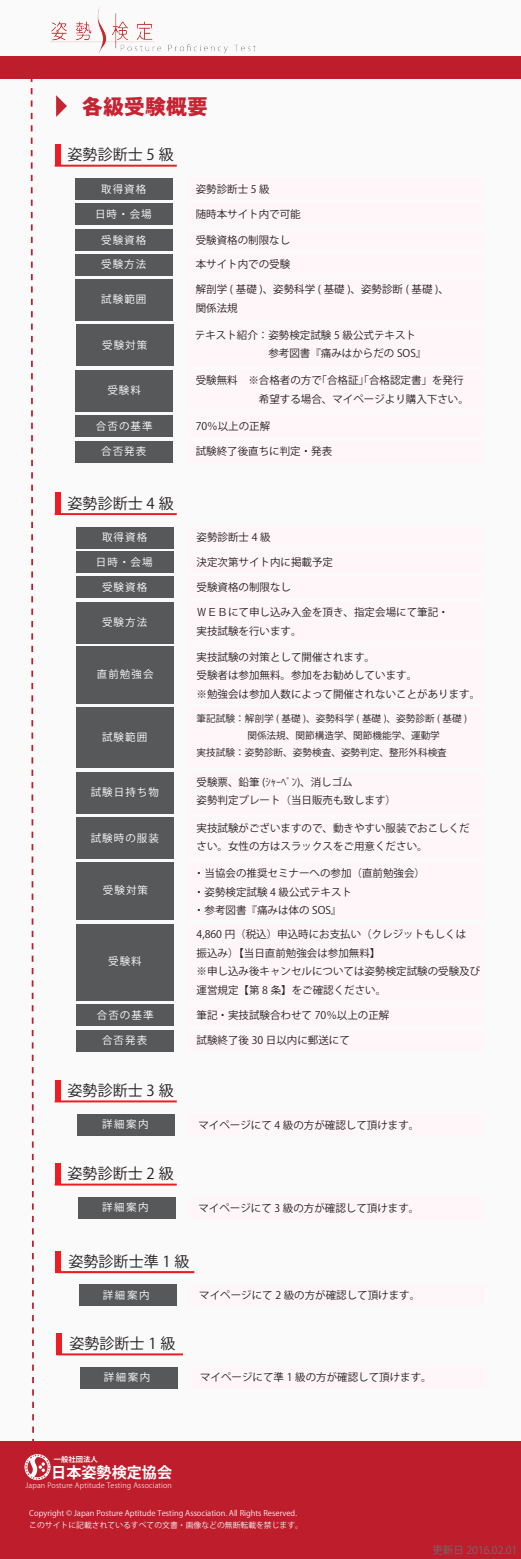
<style>
.page{position:relative;width:521px;height:1559px;background:#fff}
.page>*{position:absolute;margin:0;border:0;box-sizing:border-box;transform-origin:0 0}
.t1{font:21px "DFHS Gothic W9 WINP RKSJ H";color:#c72333}
.t2{font:700 15.14px "Koz Go Pro";color:#fff}
.t3{font:15.05px "Koz Go Pro";color:#231f20}
.t4{font:10.5px/18.4px "Koz Go Pro";color:#231f20}
.t5{font:10.5px "Koz Go Pro";letter-spacing:.1em;color:#fff}
.t6{font:10.5px "Koz Go Pro";color:#6c6d70}
.t7{font:9.62px "Koz Go Pro";color:#231f20}
.t8{font:7.79px/11.4px "Koz Go Pro";color:#f2f3f4}
.t9{font:300 7.35px "Koz Go Pro";letter-spacing:.02em;color:#fff}
.t10{font:700 7.35px "Koz Go Pro";color:#fff}
</style>
<div class="page">
<div style="left:0;top:0;width:521px;height:1558px;background:#fafafa"></div>
<div style="left:0;top:56px;width:521px;height:23px;background:#be1d2c"></div>
<img style="left:50px;top:7px;width:206px;height:46px">
<div style="left:0;top:1441px;width:521px;height:117px;background:#be1d2c"></div>
<hr style="left:55px;top:165px;width:122px;height:2px;background:#ee1d23">
<svg style="left:25px;top:79px;width:42px;height:1402px"></svg>
<div style="left:76px;top:178px;width:97px;height:22px;background:#57585a"></div>
<div style="left:187px;top:178px;width:295px;height:22px;background:#fef6f9"></div>
<div style="left:76px;top:229px;width:97px;height:22px;background:#57585a"></div>
<div style="left:187px;top:229px;width:295px;height:22px;background:#fef6f9"></div>
<div style="left:76px;top:254px;width:97px;height:22px;background:#57585a"></div>
<div style="left:187px;top:254px;width:295px;height:22px;background:#fef6f9"></div>
<div style="left:76px;top:279px;width:97px;height:41px;background:#57585a"></div>
<div style="left:187px;top:279px;width:295px;height:41px;background:#fef6f9"></div>
<div style="left:76px;top:370px;width:97px;height:41px;background:#57585a"></div>
<div style="left:187px;top:370px;width:295px;height:41px;background:#fef6f9"></div>
<div style="left:76px;top:415px;width:97px;height:22px;background:#57585a"></div>
<div style="left:187px;top:415px;width:295px;height:22px;background:#fef6f9"></div>
<div style="left:76px;top:441px;width:97px;height:21px;background:#57585a"></div>
<div style="left:187px;top:441px;width:295px;height:21px;background:#fef6f9"></div>
<div style="left:76px;top:203px;width:97px;height:22px;background:#57585a"></div>
<div style="left:187px;top:203px;width:295px;height:22px;background:#fef6f9"></div>
<div style="left:55px;top:492px;width:6px;height:22px;background:#ee1d23"></div>
<hr style="left:55px;top:513px;width:122px;height:2px;background:#ee1d23">
<div style="left:76px;top:526px;width:98px;height:22px;background:#57585a"></div>
<div style="left:188px;top:526px;width:295px;height:22px;background:#fef6f9"></div>
<div style="left:76px;top:576px;width:98px;height:22px;background:#57585a"></div>
<div style="left:188px;top:576px;width:295px;height:22px;background:#fef6f9"></div>
<div style="left:76px;top:708px;width:98px;height:60px;background:#57585a"></div>
<div style="left:188px;top:708px;width:295px;height:60px;background:#fef6f9"></div>
<div style="left:76px;top:924px;width:98px;height:76px;background:#57585a"></div>
<div style="left:188px;top:924px;width:295px;height:76px;background:#fef6f9"></div>
<div style="left:76px;top:1004px;width:98px;height:22px;background:#57585a"></div>
<div style="left:188px;top:1004px;width:295px;height:22px;background:#fef6f9"></div>
<div style="left:76px;top:1029px;width:98px;height:22px;background:#57585a"></div>
<div style="left:188px;top:1029px;width:295px;height:22px;background:#fef6f9"></div>
<div style="left:76px;top:551px;width:98px;height:22px;background:#57585a"></div>
<div style="left:188px;top:551px;width:295px;height:22px;background:#fef6f9"></div>
<div style="left:76px;top:602px;width:98px;height:41px;background:#57585a"></div>
<div style="left:188px;top:602px;width:295px;height:41px;background:#fef6f9"></div>
<div style="left:76px;top:646px;width:98px;height:58px;background:#57585a"></div>
<div style="left:188px;top:646px;width:295px;height:58px;background:#fef6f9"></div>
<div style="left:76px;top:771px;width:98px;height:42px;background:#57585a"></div>
<div style="left:188px;top:771px;width:295px;height:42px;background:#fef6f9"></div>
<div style="left:76px;top:817px;width:98px;height:42px;background:#57585a"></div>
<div style="left:188px;top:817px;width:295px;height:42px;background:#fef6f9"></div>
<div style="left:76px;top:324px;width:98px;height:42px;background:#57585a"></div>
<div style="left:188px;top:324px;width:295px;height:42px;background:#fef6f9"></div>
<div style="left:76px;top:862px;width:98px;height:58px;background:#57585a"></div>
<div style="left:188px;top:862px;width:295px;height:58px;background:#fef6f9"></div>
<div style="left:55px;top:1079px;width:6px;height:22px;background:#ee1d23"></div>
<hr style="left:55px;top:1100px;width:122px;height:2px;background:#ee1d23">
<div style="left:77px;top:1113px;width:98px;height:22px;background:#57585a"></div>
<div style="left:189px;top:1113px;width:296px;height:22px;background:#fef6f9"></div>
<div style="left:55px;top:1163px;width:6px;height:21px;background:#ee1d23"></div>
<hr style="left:55px;top:1183px;width:122px;height:2px;background:#ee1d23">
<div style="left:78px;top:1197px;width:98px;height:21px;background:#57585a"></div>
<div style="left:189px;top:1197px;width:296px;height:21px;background:#fef6f9"></div>
<div style="left:56px;top:1250px;width:5px;height:22px;background:#ee1d23"></div>
<hr style="left:56px;top:1271px;width:138px;height:2px;background:#ee1d23">
<div style="left:79px;top:1284px;width:98px;height:22px;background:#57585a"></div>
<div style="left:190px;top:1284px;width:296px;height:22px;background:#fef6f9"></div>
<div style="left:56px;top:1332px;width:6px;height:22px;background:#ee1d23"></div>
<hr style="left:56px;top:1353px;width:127px;height:2px;background:#ee1d23">
<div style="left:80px;top:1366px;width:97px;height:22px;background:#57585a"></div>
<div style="left:191px;top:1366px;width:296px;height:22px;background:#fef6f9"></div>
<h1 class="t1" style="left:82px;top:96px;width:127px">各級受験概要</h1>
<h3 class="t3" style="left:68px;top:145px;width:108px">姿勢診断士 5 級</h3>
<p class="t5" style="left:101px;top:182px;width:47px">取得資格</p>
<p class="t4" style="left:196px;top:180px;width:76px">姿勢診断士 5 級</p>
<p class="t5" style="left:95px;top:207px;width:58px">日時・会場</p>
<p class="t4" style="left:196px;top:205px;width:107px">随時本サイト内で可能</p>
<p class="t5" style="left:101px;top:233px;width:47px">受験資格</p>
<p class="t4" style="left:196px;top:231px;width:96px">受験資格の制限なし</p>
<p class="t5" style="left:101px;top:258px;width:47px">受験方法</p>
<p class="t4" style="left:196px;top:256px;width:96px">本サイト内での受験</p>
<p class="t5" style="left:101px;top:293px;width:47px">試験範囲</p>
<p class="t4" style="left:196px;top:280px;width:255px">解剖学 ( 基礎 )、姿勢科学 ( 基礎 )、姿勢診断 ( 基礎 )、関係法規</p>
<p class="t5" style="left:102px;top:338px;width:47px">受験対策</p>
<p class="t4" style="left:258px;top:326px;width:170px;text-indent:-63px">テキスト紹介：姿勢検定試験 5 級公式テキスト　参考図書『痛みはからだの SOS』</p>
<p class="t5" style="left:107px;top:384px;width:35px">受験料</p>
<p class="t4" style="left:259px;top:371px;width:211px;text-indent:-63px">受験無料　※合格者の方で｢合格証｣｢合格認定書」を発行希望する場合、マイページより購入下さい。</p>
<p class="t5" style="left:96px;top:419px;width:58px">合否の基準</p>
<p class="t4" style="left:196px;top:417px;width:76px">70％以上の正解</p>
<p class="t5" style="left:101px;top:444px;width:47px">合否発表</p>
<p class="t4" style="left:196px;top:442px;width:138px">試験終了後直ちに判定・発表</p>
<h3 class="t3" style="left:68px;top:493px;width:108px">姿勢診断士 4 級</h3>
<p class="t5" style="left:102px;top:530px;width:47px">取得資格</p>
<p class="t4" style="left:197px;top:528px;width:76px">姿勢診断士 4 級</p>
<p class="t5" style="left:102px;top:580px;width:47px">受験資格</p>
<p class="t4" style="left:197px;top:578px;width:96px">受験資格の制限なし</p>
<p class="t5" style="left:96px;top:555px;width:58px">日時・会場</p>
<p class="t4" style="left:197px;top:553px;width:138px">決定次第サイト内に掲載予定</p>
<p class="t5" style="left:102px;top:615px;width:47px">受験方法</p>
<p class="t4" style="left:197px;top:603px;width:254px">ＷＥＢにて申し込み入金を頂き、指定会場にて筆記・実技試験を行います。</p>
<p class="t5" style="left:97px;top:667px;width:58px">直前勉強会</p>
<p class="t4" style="left:197px;top:648px;width:285px">実技試験の対策として開催されます。<br>受験者は参加無料。参加をお勧めしています。<br>※勉強会は参加人数によって開催されないことがあります。</p>
<p class="t5" style="left:102px;top:730px;width:47px">試験範囲</p>
<p class="t7" style="left:197px;top:712px;width:272px">筆記試験：解剖学 ( 基礎 )、姿勢科学 ( 基礎 )、姿勢診断 ( 基礎 )</p>
<p class="t7" style="left:228px;top:729px;width:213px">　　関係法規、関節構造学、関節機能学、運動学</p>
<p class="t7" style="left:197px;top:746px;width:252px">実技試験：姿勢診断、姿勢検査、姿勢判定、整形外科検査</p>
<p class="t5" style="left:91px;top:785px;width:70px">試験日持ち物</p>
<p class="t4" style="left:197px;top:773px;width:201px">受験票、鉛筆 (ｼｬｰﾍﾟﾝ)、消しゴム<br>姿勢判定プレート（当日販売も致します）</p>
<p class="t5" style="left:91px;top:831px;width:70px">試験時の服装</p>
<p class="t4" style="left:197px;top:819px;width:274px">実技試験がございますので、動きやすい服装でおこしください。女性の方はスラックスをご用意ください。</p>
<p class="t5" style="left:103px;top:883px;width:47px">受験対策</p>
<p class="t5" style="left:108px;top:954px;width:35px">受験料</p>
<p class="t4" style="left:194px;top:864px;width:232px">・当協会の推奨セミナーへの参加（直前勉強会）・姿勢検定試験 4 級公式テキスト<br>・参考図書『痛みは体の SOS』</p>
<p class="t4" style="left:197px;top:925px;width:285px">4,860 円（税込）申込時にお支払い（クレジットもしくは<br>振込み）【当日直前勉強会は参加無料】<br>※申し込み後キャンセルについては姿勢検定試験の受験及び運営規定【第 8 条】をご確認ください。</p>
<p class="t5" style="left:97px;top:1008px;width:58px">合否の基準</p>
<p class="t4" style="left:197px;top:1006px;width:194px">筆記・実技試験合わせて 70％以上の正解</p>
<p class="t5" style="left:102px;top:1033px;width:47px">合否発表</p>
<p class="t4" style="left:197px;top:1031px;width:155px">試験終了後 30 日以内に郵送にて</p>
<h3 class="t3" style="left:68px;top:1080px;width:108px">姿勢診断士 3 級</h3>
<p class="t5" style="left:102px;top:1117px;width:48px">詳細案内</p>
<p class="t4" style="left:198px;top:1115px;width:223px">マイページにて 4 級の方が確認して頂けます。</p>
<h3 class="t3" style="left:68px;top:1163px;width:108px">姿勢診断士 2 級</h3>
<p class="t5" style="left:102px;top:1200px;width:48px">詳細案内</p>
<p class="t4" style="left:198px;top:1198px;width:223px">マイページにて 3 級の方が確認して頂けます。</p>
<h3 class="t3" style="left:68px;top:1251px;width:123px">姿勢診断士準 1 級</h3>
<p class="t5" style="left:103px;top:1288px;width:48px">詳細案内</p>
<p class="t4" style="left:199px;top:1286px;width:223px">マイページにて 2 級の方が確認して頂けます。</p>
<h3 class="t3" style="left:69px;top:1333px;width:108px">姿勢診断士 1 級</h3>
<p class="t5" style="left:104px;top:1370px;width:48px">詳細案内</p>
<p class="t4" style="left:200px;top:1368px;width:233px">マイページにて準 1 級の方が確認して頂けます。</p>
<p class="t10" style="left:54px;top:1454px;width:45px">一般社団法人</p>
<h2 class="t2" style="left:51px;top:1462px;width:122px">日本姿勢検定協会</h2>
<p class="t9" style="left:26px;top:1480px;width:148px">Japan Posture Aptitude Testing Association</p>
<p class="t8" style="left:29px;top:1507px;width:275px">Copyright © Japan Posture Aptitude Testing Association. All Rights Reserved.このサイトに記載されているすべての文書・画像などの無断転載を禁じます。</p>
<p class="t6" style="left:432px;top:1542px;width:86px">更新日 2016.02.01</p>
</div>
